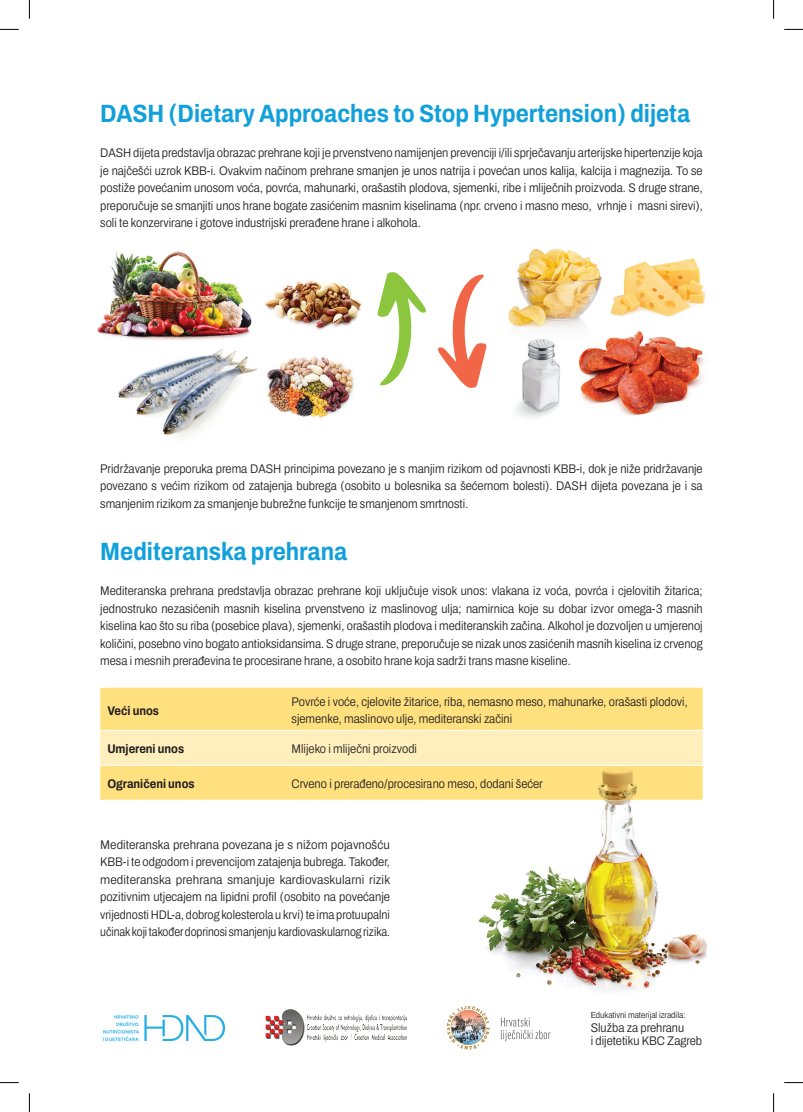
<style>
.page{position:relative;width:803px;height:1112px;background:#fff}
.page>*{position:absolute;margin:0;border:0;box-sizing:border-box;transform-origin:0 0}
.t1{font:700 semi-condensed 25px "Archivo";color:#12a0db}
.t2{font:300 semi-condensed 12.5px/17.5px "Archivo";color:#231f20;text-align:justify}
.t3{font:300 semi-condensed 12.5px/17.5px "Archivo";color:#231f20;text-align:justify;scale:1.04 1}
.t4{font:700 semi-condensed 12.5px "Archivo";color:#231f20}
.t5{font:300 semi-condensed 8.75px "Archivo";color:#231f20}
</style>
<div class="page">
<img style="left:118px;top:348px;width:139px;height:90px">
<div style="left:100px;top:687px;width:603px;height:112px;background:#ffe07f"></div>
<div style="left:100px;top:731px;width:603px;height:33px;background:#feefbc"></div>
<hr style="left:100px;top:730px;width:184px;height:1px;background:#fff">
<hr style="left:284px;top:730px;width:419px;height:1px;background:#fff">
<hr style="left:100px;top:764px;width:184px;height:1px;background:#fff">
<hr style="left:284px;top:764px;width:419px;height:1px;background:#fff">
<svg style="left:447px;top:1015px;width:43px;height:34px"></svg>
<svg style="left:501px;top:1017px;width:49px;height:23px"></svg>
<img style="left:265px;top:1009px;width:141px;height:37px">
<img style="left:103px;top:1015px;width:122px;height:26px">
<img style="left:516px;top:347px;width:42px;height:71px">
<img style="left:508px;top:249px;width:93px;height:98px">
<img style="left:558px;top:315px;width:146px;height:101px">
<img style="left:97px;top:251px;width:155px;height:89px">
<img style="left:601px;top:258px;width:104px;height:70px">
<img style="left:257px;top:356px;width:97px;height:62px">
<img style="left:265px;top:280px;width:97px;height:50px">
<svg style="left:377px;top:272px;width:49px;height:113px"></svg>
<svg style="left:438px;top:274px;width:48px;height:114px"></svg>
<img style="left:427px;top:763px;width:280px;height:252px">
<svg style="left:0;top:29px;width:19px;height:1px"></svg>
<svg style="left:784px;top:29px;width:19px;height:1px"></svg>
<svg style="left:0;top:1082px;width:19px;height:1px"></svg>
<svg style="left:784px;top:1082px;width:19px;height:1px"></svg>
<svg style="left:29px;top:0;width:1px;height:19px"></svg>
<svg style="left:29px;top:1093px;width:1px;height:18px"></svg>
<svg style="left:773px;top:0;width:1px;height:19px"></svg>
<svg style="left:773px;top:1093px;width:1px;height:18px"></svg>
<h1 class="t1" style="left:100px;top:95px;width:591px">DASH (Dietary Approaches to Stop Hypertension) dijeta</h1>
<p class="t2" style="left:100px;top:144px;width:604px">DASH dijeta predstavlja obrazac prehrane koji je prvenstveno namijenjen prevenciji i/ili sprječavanju arterijske hipertenzije koja je najčešći uzrok KBB-i. Ovakvim načinom prehrane smanjen je unos natrija i povećan unos kalija, kalcija i magnezija. To se postiže povećanim unosom voća, povrća, mahunarki, orašastih plodova, sjemenki, ribe i mliječnih proizvoda. S druge strane, preporučuje se smanjiti unos hrane bogate zasićenim masnim kiselinama (npr. crveno i masno meso, vrhnje i masni sirevi), soli te konzervirane i gotove industrijski prerađene hrane i alkohola.</p>
<p class="t2" style="left:100px;top:459px;width:604px">Pridržavanje preporuka prema DASH principima povezano je s manjim rizikom od pojavnosti KBB-i, dok je niže pridržavanje povezano s većim rizikom od zatajenja bubrega (osobito u bolesnika sa šećernom bolesti). DASH dijeta povezana je i sa smanjenim rizikom za smanjenje bubrežne funkcije te smanjenom smrtnosti.</p>
<h1 class="t1" style="left:100px;top:532px;width:248px">Mediteranska prehrana</h1>
<p class="t2" style="left:100px;top:582px;width:604px">Mediteranska prehrana predstavlja obrazac prehrane koji uključuje visok unos: vlakana iz voća, povrća i cjelovitih žitarica; jednostruko nezasićenih masnih kiselina prvenstveno iz maslinovog ulja; namirnica koje su dobar izvor omega-3 masnih kiselina kao što su riba (posebice plava), sjemenki, orašastih plodova i mediteranskih začina. Alkohol je dozvoljen u umjerenoj količini, posebno vino bogato antioksidansima. S druge strane, preporučuje se nizak unos zasićenih masnih kiselina iz crvenog mesa i mesnih prerađevina te procesirane hrane, a osobito hrane koja sadrži trans masne kiseline.</p>
<p class="t4" style="left:107px;top:700px;width:53px">Veći unos</p>
<p class="t2" style="left:292px;top:692px;width:398px">Povrće i voće, cjelovite žitarice, riba, nemasno meso, mahunarke, orašasti plodovi, sjemenke, maslinovo ulje, mediteranski začini</p>
<p class="t4" style="left:107px;top:739px;width:78px">Umjereni unos</p>
<p class="t2" style="left:292px;top:740px;width:127px">Mlijeko i mliječni proizvodi</p>
<p class="t4" style="left:107px;top:774px;width:89px">Ograničeni unos</p>
<p class="t2" style="left:292px;top:775px;width:253px">Crveno i prerađeno/procesirano meso, dodani šećer</p>
<p class="t3" style="left:100px;top:835px;width:280px">Mediteranska prehrana povezana je s nižom pojavnošću KBB-i te odgodom i prevencijom zatajenja bubrega. Također, mediteranska prehrana smanjuje kardiovaskularni rizik pozitivnim utjecajem na lipidni profil (osobito na povećanje vrijednosti HDL-a, dobrog kolesterola u krvi) te ima protuupalni učinak koji također doprinosi smanjenju kardiovaskularnog rizika.</p>
<p class="t5" style="left:591px;top:1008px;width:96px">Edukativni materijal izradila:</p>
<p class="t2" style="left:591px;top:1020px;width:113px;line-height:13.8px">Služba za prehranu<br>i dijetetiku KBC Zagreb</p>
</div>
